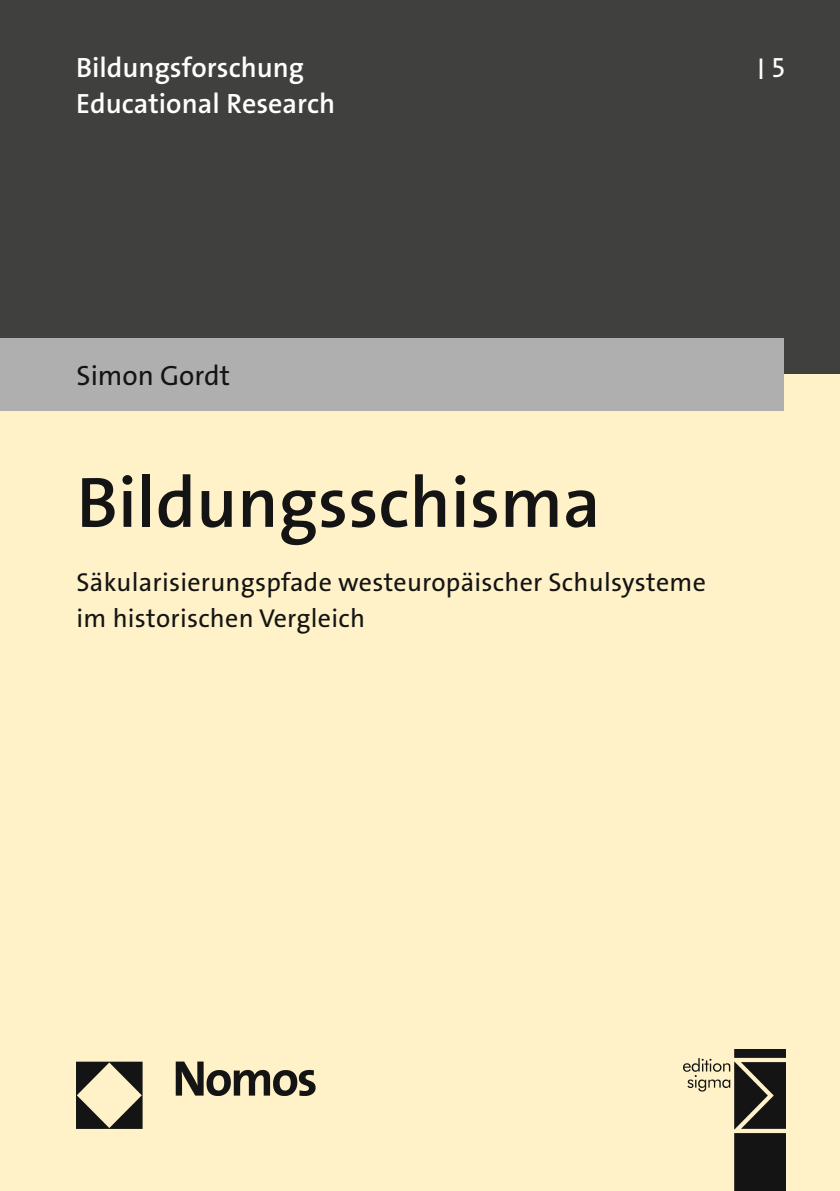
<style>
.page{position:relative;width:840px;height:1191px;background:#fff}
.page>*{position:absolute;margin:0;border:0;box-sizing:border-box;transform-origin:0 0}
.t1{font:600 72px "The Sans Os F";color:#131413}
.t2{font:600 28px "The Sans Os F";color:#fff}
.t3{font:28px "The Sans Os F";color:#131413}
.t4{font:28px "The Sans Os F";color:#fff}
.t5{font:26px/36px "The Sans Os F";letter-spacing:.01em;color:#131413}
</style>
<div class="page">
<div style="left:0;top:0;width:839px;height:398px;background:#40403f"></div>
<div style="left:0;top:374px;width:839px;height:817px;background:#fff1c8"></div>
<div style="left:0;top:339px;width:782px;height:72px;background:#afafb0"></div>
<img style="left:683px;top:1049px;width:101px;height:142px">
<img style="left:76px;top:1061px;width:240px;height:68px">
<p class="t2" style="left:76px;top:50px;width:229px">Bildungsforschung</p>
<p class="t4" style="left:757px;top:51px;width:28px">l5</p>
<p class="t2" style="left:76px;top:86px;width:260px">Educational Research</p>
<p class="t3" style="left:76px;top:358px;width:155px">Simon Gordt</p>
<h1 class="t1" style="left:76px;top:456px;width:525px">Bildungsschisma</h1>
<p class="t5" style="left:76px;top:564px;width:630px">Säkularisierungspfade westeuropäischer Schulsysteme im historischen Vergleich</p>
</div>
